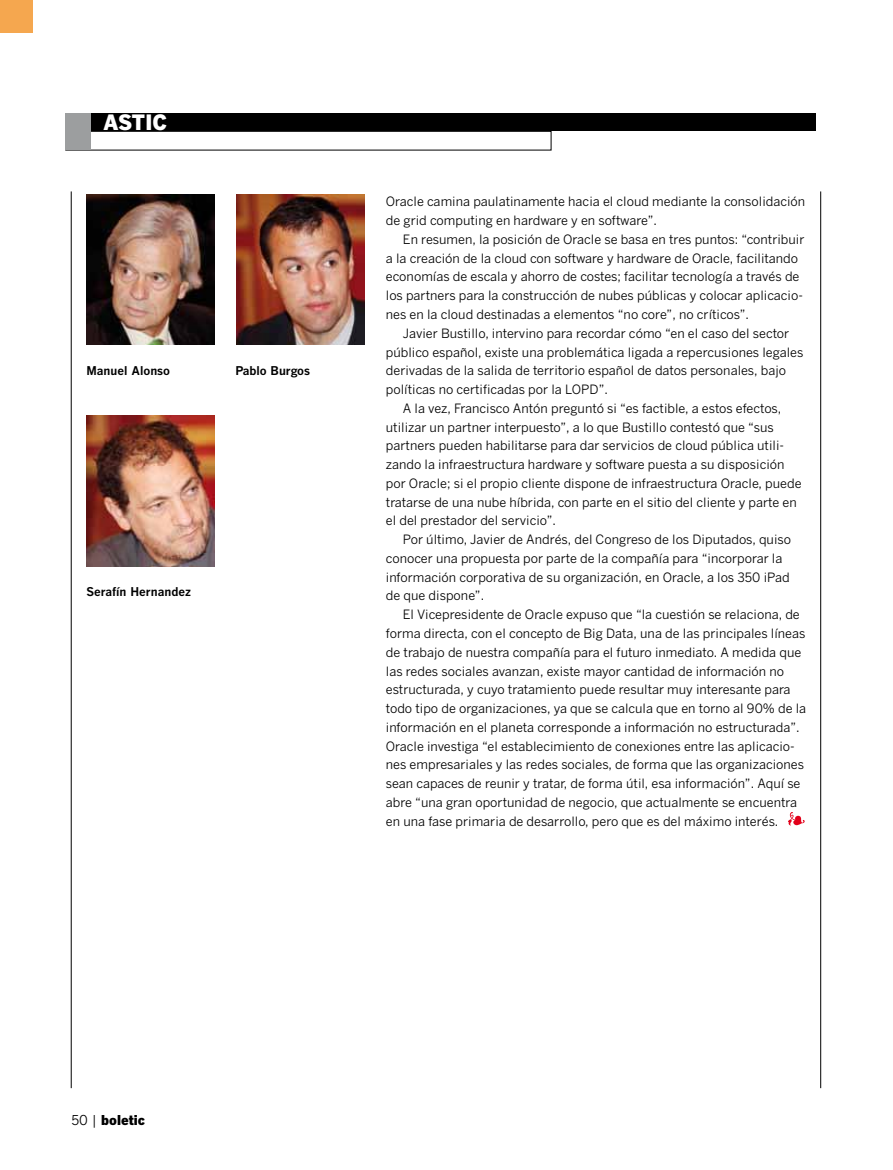
<style>
.page{position:relative;width:893px;height:1170px;background:#fff}
.page>*{position:absolute;margin:0;border:0;box-sizing:border-box;transform-origin:0 0}
.t1{font:900 21px "Benton Gothic";letter-spacing:-.01em;color:#fff}
.t2{font:900 13.5px "Benton Gothic";color:#000}
.t3{font:12.75px/18.8px "Benton Gothic";color:#000}
.t4{font:700 12px "Benton Gothic";color:#000}
.s1{font-weight:400}
</style>
<div class="page">
<hr style="left:71px;top:191px;width:1px;height:897px;background:#000">
<hr style="left:820px;top:191px;width:1px;height:897px;background:#000">
<div style="left:66px;top:131px;width:485px;height:19px;border:1px solid #000"></div>
<div style="left:65px;top:113px;width:750px;height:18px;background:#000"></div>
<div style="left:65px;top:113px;width:26px;height:37px;background:#9c9e9f"></div>
<div style="left:0;top:0;width:33px;height:33px;background:#f5a74f"></div>
<svg style="left:788px;top:812px;width:17px;height:13px"></svg>
<img style="left:86px;top:416px;width:128px;height:150px">
<img style="left:86px;top:195px;width:128px;height:150px">
<img style="left:237px;top:195px;width:127px;height:150px">
<h1 class="t1" style="left:103px;top:109px;width:65px">ASTIC</h1>
<p class="t4" style="left:86px;top:363px;width:85px">Manuel Alonso</p>
<p class="t4" style="left:235px;top:363px;width:76px">Pablo Burgos</p>
<p class="t4" style="left:86px;top:584px;width:106px">Serafín Hernandez</p>
<p class="t3" style="left:386px;top:192px;width:421px">Oracle camina paulatinamente hacia el cloud mediante la consolidación de grid computing en hardware y en software”.</p>
<p class="t3" style="left:386px;top:230px;width:420px;text-indent:17px">En resumen, la posición de Oracle se basa en tres puntos: “contribuir a la creación de la cloud con software y hardware de Oracle, facilitando economías de escala y ahorro de costes; facilitar tecnología a través de los partners para la construcción de nubes públicas y colocar aplicacio&shy;nes en la cloud destinadas a elementos “no core”, no críticos”.</p>
<p class="t3" style="left:403px;top:323px;width:388px">Javier Bustillo, intervino para recordar cómo “en el caso del sector</p>
<p class="t3" style="left:386px;top:342px;width:419px">público español, existe una problemática ligada a repercusiones legales</p>
<p class="t3" style="left:386px;top:361px;width:402px">derivadas de la salida de territorio español de datos personales, bajo</p>
<p class="t3" style="left:386px;top:380px;width:224px">políticas no certificadas por la LOPD”.</p>
<p class="t3" style="left:403px;top:398px;width:380px">A la vez, Francisco Antón preguntó si “es factible, a estos efectos,</p>
<p class="t3" style="left:386px;top:417px;width:389px">utilizar un partner interpuesto”, a lo que Bustillo contestó que “sus</p>
<p class="t3" style="left:386px;top:436px;width:400px">partners pueden habilitarse para dar servicios de cloud pública utili-</p>
<p class="t3" style="left:386px;top:455px;width:400px">zando la infraestructura hardware y software puesta a su disposición</p>
<p class="t3" style="left:386px;top:473px;width:417px">por Oracle; si el propio cliente dispone de infraestructura Oracle, puede</p>
<p class="t3" style="left:386px;top:492px;width:412px">tratarse de una nube híbrida, con parte en el sitio del cliente y parte en</p>
<p class="t3" style="left:386px;top:511px;width:172px">el del prestador del servicio”.</p>
<p class="t3" style="left:403px;top:530px;width:390px">Por último, Javier de Andrés, del Congreso de los Diputados, quiso</p>
<p class="t3" style="left:386px;top:548px;width:398px">conocer una propuesta por parte de la compañía para “incorporar la</p>
<p class="t3" style="left:386px;top:567px;width:405px">información corporativa de su organización, en Oracle, a los 350 iPad</p>
<p class="t3" style="left:386px;top:586px;width:100px">de que dispone”.</p>
<p class="t3" style="left:403px;top:605px;width:398px">El Vicepresidente de Oracle expuso que “la cuestión se relaciona, de</p>
<p class="t3" style="left:386px;top:623px;width:421px">forma directa, con el concepto de Big Data, una de las principales líneas</p>
<p class="t3" style="left:386px;top:642px;width:417px">de trabajo de nuestra compañía para el futuro inmediato. A medida que</p>
<p class="t3" style="left:386px;top:661px;width:400px">las redes sociales avanzan, existe mayor cantidad de información no</p>
<p class="t3" style="left:386px;top:680px;width:406px">estructurada, y cuyo tratamiento puede resultar muy interesante para</p>
<p class="t3" style="left:386px;top:698px;width:422px">todo tipo de organizaciones, ya que se calcula que en torno al 90% de la</p>
<p class="t3" style="left:386px;top:717px;width:415px">información en el planeta corresponde a información no estructurada”.</p>
<p class="t3" style="left:386px;top:736px;width:410px">Oracle investiga “el establecimiento de conexiones entre las aplicacio-</p>
<p class="t3" style="left:386px;top:755px;width:420px">nes empresariales y las redes sociales, de forma que las organizaciones</p>
<p class="t3" style="left:386px;top:773px;width:416px">sean capaces de reunir y tratar, de forma útil, esa información”. Aquí se</p>
<p class="t3" style="left:386px;top:792px;width:413px">abre “una gran oportunidad de negocio, que actualmente se encuentra</p>
<p class="t3" style="left:386px;top:811px;width:394px">en una fase primaria de desarrollo, pero que es del máximo interés.</p>
<p class="t2" style="left:71px;top:1111px;width:75px"><span class="s1">50 |</span> boletic</p>
</div>
